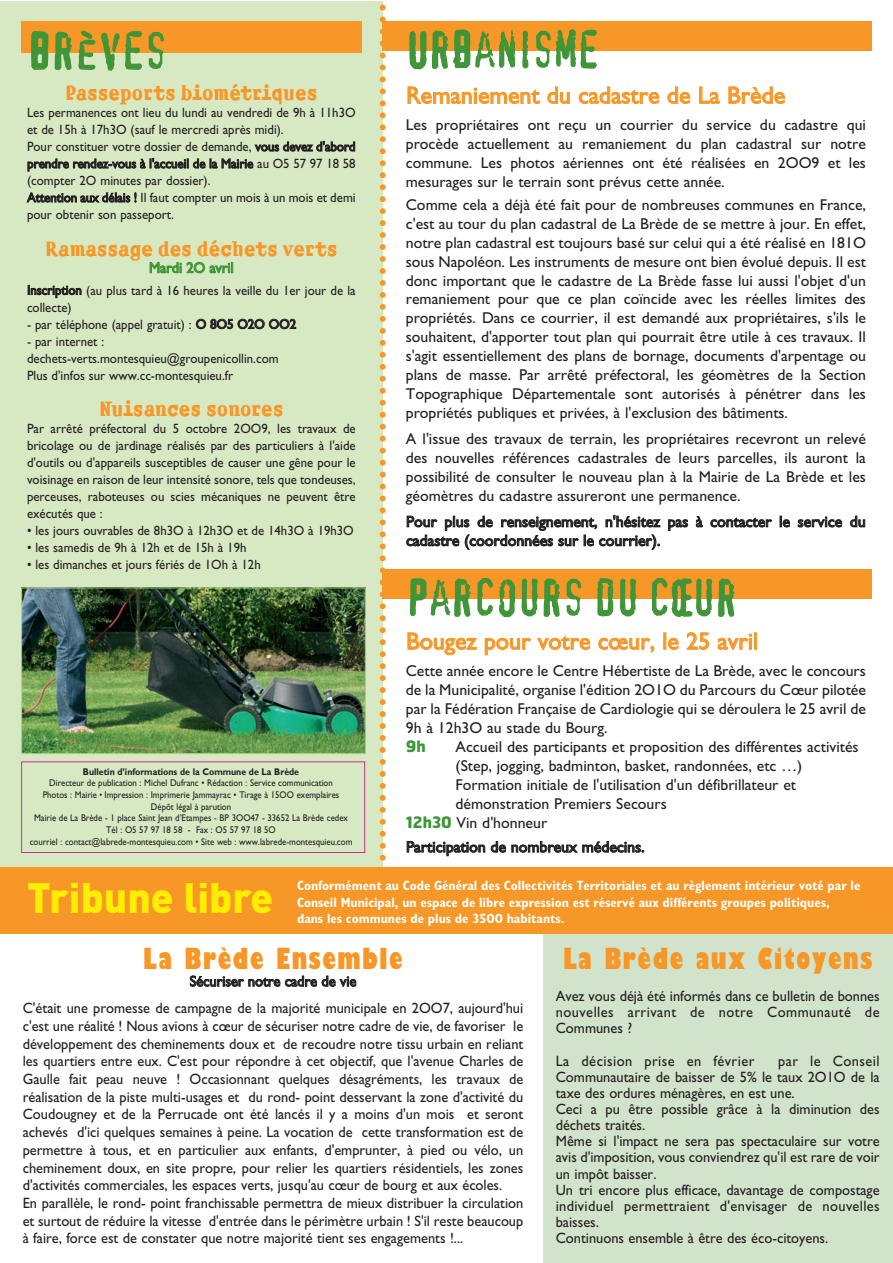
<style>
.page{position:relative;width:893px;height:1263px;background:#fff}
.page>*{position:absolute;margin:0;border:0;box-sizing:border-box;transform-origin:0 0}
.t1{font:49.5px "Capone";letter-spacing:-.005em;color:#3f9537;scale:.95 1}
.t2{font:49.5px "Capone";letter-spacing:-.005em;color:#3f9537}
.t3{font:900 42px "DIN";color:#ffee01}
.t4{font:800 condensed 28.5px "Gill Poa";letter-spacing:.06em;color:#f79727}
.t5{font:24px "Gill Poa";color:#f79727}
.t6{font:700 19.5px "Amplifier";color:#f79727;scale:.92 1}
.t7{font:15.75px/18.9px "Gill Poa";color:#231f20;text-align:justify}
.t8{font:700 15.75px "Hermes";color:#3f9537}
.t9{font:15px/16.2px "Gill Poa";color:#231f20;scale:.96 1}
.t10{font:15px "Gill Poa";letter-spacing:.035em;color:#231f20;scale:.96 1}
.t11{font:15px "Gill Poa";color:#3f9537;scale:.95 1}
.t12{font:13.5px/17px "Gill Poa";color:#231f20;scale:.95 1}
.t13{font:700 condensed 13.5px/16.2px "Gill Poa";color:#fff}
.t14{font:9.75px/11.7px "Gill Poa";color:#231f20;text-align:center;scale:.9 1}
.t15{font:700 9.75px "Gill Poa";color:#231f20;scale:.9 1}
.s1{font-family:"Hermes";font-weight:700;color:#3f9537}
</style>
<div class="page">
<div style="left:0;top:1px;width:383px;height:869px;background:#d7e9c2"></div>
<div style="left:21px;top:21px;width:340px;height:31px;background:#f79727"></div>
<svg style="left:380px;top:4px;width:6px;height:863px"></svg>
<div style="left:21px;top:761px;width:344px;height:92px;border:1px solid #c92d92"></div>
<div style="left:383px;top:21px;width:489px;height:30px;background:#f79727"></div>
<div style="left:543px;top:934px;width:349px;height:329px;background:#d2e3cc"></div>
<div style="left:0;top:867px;width:892px;height:67px;background:#f79727"></div>
<img style="left:23px;top:589px;width:341px;height:163px">
<div style="left:21px;top:587px;width:345px;height:167px;border:1px solid #b3d78b"></div>
<div style="left:383px;top:569px;width:489px;height:30px;background:#f79727"></div>
<h1 class="t2" style="left:28px;top:23px;width:142px">BRÈVES</h1>
<p class="t6" style="left:65px;top:85px;width:276px">Passeports biométriques</p>
<p class="t12" style="left:27px;top:106px;width:347px">Les permanences ont lieu du lundi au vendredi de 9h à 11h30 et de 15h à 17h30 (sauf le mercredi après midi).<br>Pour constituer votre dossier de demande, vous devez d'abord prendre rendez-vous à l'accueil de la Mairie au 05 57 97 18 58 (compter 20 minutes par dossier).<br>Attention aux délais ! Il faut compter un mois à un mois et demi pour obtenir son passeport.</p>
<p class="t6" style="left:45px;top:241px;width:319px">Ramassage des déchets verts</p>
<p class="t11" style="left:149px;top:262px;width:91px">Mardi 20 avril</p>
<p class="t12" style="left:27px;top:283px;width:347px">Inscription (au plus tard à 16 heures la veille du 1er jour de la collecte)</p>
<p class="t12" style="left:27px;top:317px;width:285px">- par téléphone (appel gratuit) : 0 805 020 002</p>
<p class="t12" style="left:27px;top:334px;width:266px">- par internet : dechets-verts.montesquieu@groupenicollin.com<br>Plus d'infos sur www.cc-montesquieu.fr</p>
<p class="t6" style="left:99px;top:401px;width:202px">Nuisances sonores</p>
<p class="t12" style="left:27px;top:422px;width:347px;text-align:justify">Par arrêté préfectoral du 5 octobre 2009, les travaux de bricolage ou de jardinage réalisés par des particuliers à l'aide d'outils ou d'appareils susceptibles de causer une gêne pour le voisinage en raison de leur intensité sonore, tels que tondeuses, perceuses, raboteuses ou scies mécaniques ne peuvent être exécutés que :</p>
<p class="t12" style="left:27px;top:524px;width:346px">• les jours ouvrables de 8h30 à 12h30 et de 14h30 à 19h30</p>
<p class="t12" style="left:27px;top:541px;width:233px">• les samedis de 9h à 12h et de 15h à 19h</p>
<p class="t12" style="left:27px;top:558px;width:248px">• les dimanches et jours fériés de 10h à 12h</p>
<p class="t15" style="left:83px;top:768px;width:242px">Bulletin d’informations de la Commune de La Brède</p>
<p class="t14" style="left:30px;top:778px;width:360px">Directeur de publication : Michel Dufranc • Rédaction : Service communication<br>Photos : Mairie • Impression : Imprimerie Jammayrac • Tirage à 1500 exemplaires<br>Dépôt légal à parution<br>Mairie de La Brède - 1 place Saint Jean d’Etampes - BP 30047 - 33652 La Brède cedex Tél : 05 57 97 18 58 - Fax : 05 57 97 18 50<br>courriel : contact@labrede-montesquieu.com • Site web : www.labrede-montesquieu.com</p>
<h1 class="t1" style="left:406px;top:22px;width:205px">URBANISME</h1>
<h3 class="t5" style="left:406px;top:87px;width:381px">Remaniement du cadastre de La Brède</h3>
<p class="t7" style="left:406px;top:117px;width:462px">Les propriétaires ont reçu un courrier du service du cadastre qui procède actuellement au remaniement du plan cadastral sur notre commune. Les photos aériennes ont été réalisées en 2009 et les mesurages sur le terrain sont prévus cette année.</p>
<p class="t7" style="left:406px;top:197px;width:462px">Comme cela a déjà été fait pour de nombreuses communes en France, c'est au tour du plan cadastral de La Brède de se mettre à jour. En effet, notre plan cadastral est toujours basé sur celui qui a été réalisé en 1810 sous Napoléon. Les instruments de mesure ont bien évolué depuis. Il est donc important que le cadastre de La Brède fasse lui aussi l'objet d'un remaniement pour que ce plan coïncide avec les réelles limites des propriétés. Dans ce courrier, il est demandé aux propriétaires, s'ils le souhaitent, d'apporter tout plan qui pourrait être utile à ces travaux. Il s'agit essentiellement des plans de bornage, documents d'arpentage ou plans de masse. Par arrêté préfectoral, les géomètres de la Section Topographique Départementale sont autorisés à pénétrer dans les propriétés publiques et privées, à l'exclusion des bâtiments.</p>
<p class="t7" style="left:406px;top:431px;width:462px">A l'issue des travaux de terrain, les propriétaires recevront un relevé des nouvelles références cadastrales de leurs parcelles, ils auront la possibilité de consulter le nouveau plan à la Mairie de La Brède et les géomètres du cadastre assureront une permanence.</p>
<p class="t7" style="left:406px;top:514px;width:461px">Pour plus de renseignement, n'hésitez pas à contacter le service du cadastre (coordonnées sur le courrier).</p>
<h1 class="t1" style="left:406px;top:570px;width:350px">PARCOURS DU CŒUR</h1>
<h3 class="t5" style="left:406px;top:633px;width:354px">Bougez pour votre cœur, le 25 avril</h3>
<p class="t7" style="left:406px;top:663px;width:462px">Cette année encore le Centre Hébertiste de La Brède, avec le concours de la Municipalité, organise l'édition 2010 du Parcours du Cœur pilotée par la Fédération Française de Cardiologie qui se déroulera le 25 avril de 9h à 12h30 au stade du Bourg.</p>
<p class="t8" style="left:406px;top:740px;width:21px">9h</p>
<p class="t7" style="left:456px;top:739px;width:405px">Accueil des participants et proposition des différentes activités</p>
<p class="t7" style="left:456px;top:758px;width:348px">(Step, jogging, badminton, basket, randonnées, etc …)</p>
<p class="t7" style="left:456px;top:777px;width:342px">Formation initiale de l'utilisation d'un défibrillateur et</p>
<p class="t7" style="left:456px;top:796px;width:213px">démonstration Premiers Secours</p>
<p class="t7" style="left:406px;top:815px;width:143px"><span class="s1">12h30</span> Vin d'honneur</p>
<p class="t7" style="left:406px;top:839px;width:240px">Participation de nombreux médecins.</p>
<p class="t13" style="left:297px;top:879px;width:565px">Conformément au Code Général des Collectivités Territoriales et au règlement intérieur voté par le<br>Conseil Municipal, un espace de libre expression est réservé aux différents groupes politiques,<br>dans les communes de plus de 3500 habitants.</p>
<h3 class="t4" style="left:143px;top:947px;width:261px">La Brède Ensemble</h3>
<p class="t9" style="left:23px;top:969px;width:523px;line-height:26.8px;text-align:center">Sécuriser notre cadre de vie<br>C'était une promesse de campagne de la majorité municipale en 2007, aujourd'hui</p>
<p class="t9" style="left:23px;top:1019px;width:523px;line-height:17.7px">c'est une réalité ! Nous avions à cœur de sécuriser notre cadre de vie, de favoriser le développement des cheminements doux et de recoudre notre tissu urbain en reliant les quartiers entre eux. C'est pour répondre à cet objectif, que l'avenue Charles de Gaulle fait peau neuve ! Occasionnant quelques désagréments, les travaux de réalisation de la piste multi-usages et du rond- point desservant la zone d'activité du Coudougney et de la Perrucade ont été lancés il y a moins d'un mois et seront achevés d'ici quelques semaines à peine. La vocation de cette transformation est de permettre à tous, et en particulier aux enfants, d'emprunter, à pied ou vélo, un cheminement doux, en site propre, pour relier les quartiers résidentiels, les zones d'activités commerciales, les espaces verts, jusqu'au cœur de bourg et aux écoles.<br>En parallèle, le rond- point franchissable permettra de mieux distribuer la circulation et surtout de réduire la vitesse d'entrée dans le périmètre urbain ! S'il reste beaucoup à faire, force est de constater que notre majorité tient ses engagements !...</p>
<h2 class="t3" style="left:27px;top:883px;width:248px">Tribune libre</h2>
<h3 class="t4" style="left:563px;top:947px;width:311px">La Brède aux Citoyens</h3>
<p class="t9" style="left:556px;top:989px;width:339px;text-align:justify">Avez vous déjà été informés dans ce bulletin de bonnes nouvelles arrivant de notre Communauté de Communes ?</p>
<p class="t10" style="left:556px;top:1055px;width:209px">La décision prise en février</p>
<p class="t9" style="left:556px;top:1054px;width:339px;text-indent:222px">par le Conseil Communautaire de baisser de 5% le taux 2010 de la taxe des ordures ménagères, en est une.<br>Ceci a pu être possible grâce à la diminution des déchets traités.<br>Même si l'impact ne sera pas spectaculaire sur votre avis d'imposition, vous conviendrez qu'il est rare de voir un impôt baisser.<br>Un tri encore plus efficace, davantage de compostage individuel permettraient d'envisager de nouvelles baisses.<br>Continuons ensemble à être des éco-citoyens.</p>
</div>
